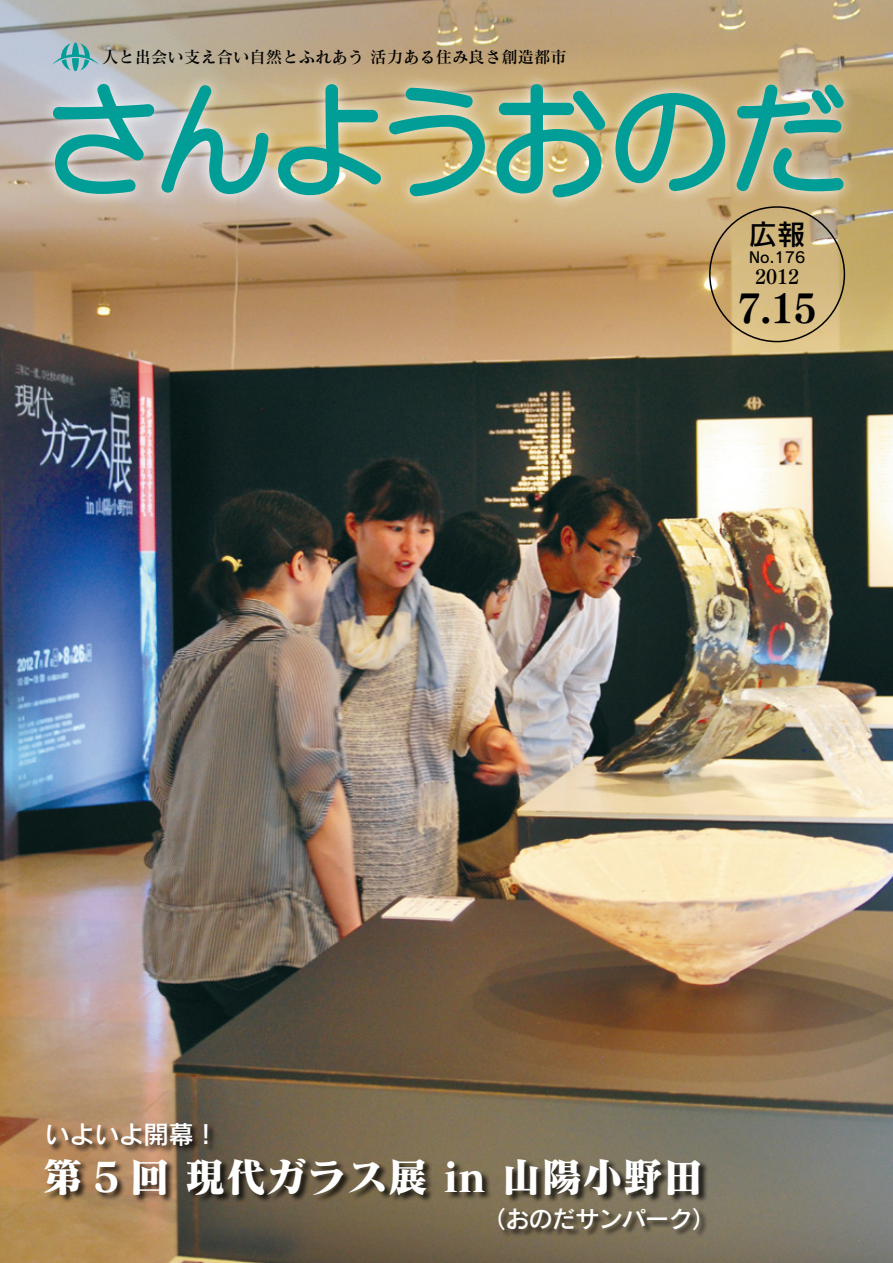
<style>
.page{position:relative;width:893px;height:1263px;background:#fff}
.page>*{position:absolute;margin:0;border:0;box-sizing:border-box;transform-origin:0 0}
.t1{font:120px "Anito Std M";letter-spacing:-.04em;color:#009e96}
.t2{font:40.5px "Matisse Pro EB";color:#fff}
.t3{font:39px "Tsuku Min Pro E";color:#000}
.t4{font:28.5px "Rodin Pro DB";color:#000}
.t5{font:25.5px "Rodin Pro DB";letter-spacing:-.03em;color:#fff}
.t6{font:24px "Rodin Pro DB";letter-spacing:-.03em;color:#fff}
.t7{font:19.5px "Tsuku Min Pro B";color:#000}
.t8{font:16.5px "Matisse Pro DB";color:#000}
.t9{font:15px "Rodin Pro DB";color:#000}
</style>
<div class="page">
<img style="left:0;top:0;width:893px;height:1263px">
<svg style="left:52px;top:43px;width:47px;height:26px"></svg>
<div style="left:38px;top:69px;width:818px;height:140px;background:#fff;opacity:.89"></div>
<svg style="left:51px;top:82px;width:219px;height:114px;background:#b2c1b8"></svg>
<img style="left:277px;top:83px;width:105px;height:114px">
<svg style="left:388px;top:86px;width:98px;height:112px;background:#b8ba8f"></svg>
<svg style="left:495px;top:83px;width:112px;height:116px;background:#b2bf9a"></svg>
<svg style="left:614px;top:92px;width:113px;height:101px;background:#b3bc97"></svg>
<svg style="left:735px;top:83px;width:110px;height:110px;background:#aab79a"></svg>
<div style="left:44px;top:1158px;width:665px;height:45px;background:#000;opacity:.75"></div>
<div style="left:47px;top:1122px;width:169px;height:32px;background:#000;opacity:.75"></div>
<div style="left:499px;top:1207px;width:209px;height:31px;background:#000;opacity:.75"></div>
<p class="t8" style="left:102px;top:46px;width:466px">人と出会い支え合い自然とふれあう 活力ある住み良さ創造都市</p>
<h1 class="t1" style="left:43px;top:65px;width:809px">さんようおのだ</h1>
<h3 class="t4" style="left:749px;top:215px;width:58px">広報</h3>
<p class="t9" style="left:749px;top:248px;width:58px">No.176</p>
<p class="t7" style="left:755px;top:261px;width:46px">2012</p>
<h3 class="t3" style="left:738px;top:278px;width:80px">7.15</h3>
<h3 class="t5" style="left:45px;top:1117px;width:175px">いよいよ開幕！</h3>
<h2 class="t2" style="left:43px;top:1150px;width:663px">第 5 回 現代ガラス展 in 山陽小野田</h2>
<h3 class="t6" style="left:482px;top:1203px;width:235px">（おのだサンパーク）</h3>
</div>
